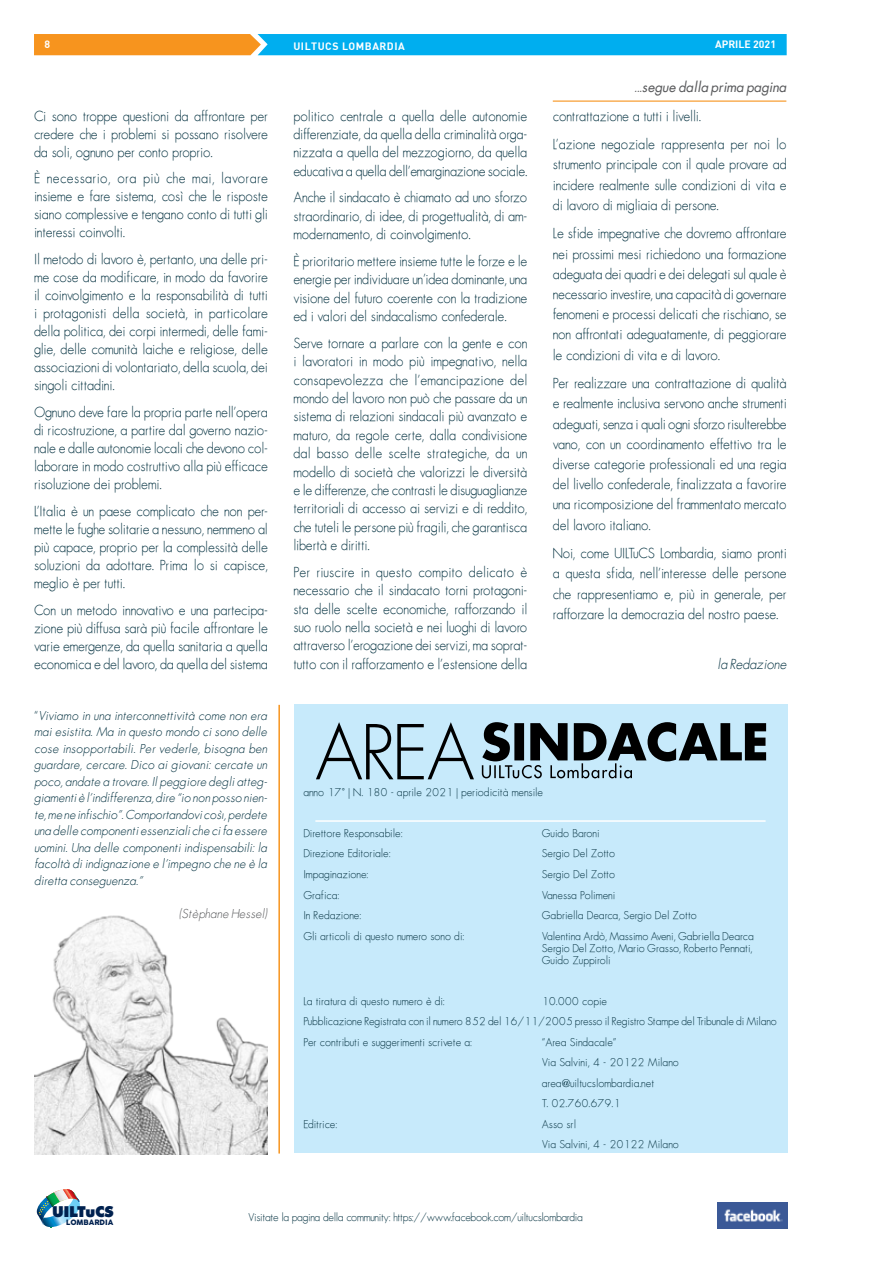
<style>
.page{position:relative;width:893px;height:1263px;background:#fff}
.page>*{position:absolute;margin:0;border:0;box-sizing:border-box;transform-origin:0 0}
.t1{font:900 15.15px "Futura BT";letter-spacing:-.025em;color:#00214f}
.t2{font:13.5px/18px "Futura ICG Light";letter-spacing:-.01em;color:#063342;text-align:justify;scale:.96 1}
.t3{font:italic 13.5px "Futura ICG Book";letter-spacing:-.005em;color:#58595b}
.t4{font:italic 13.5px "Futura ICG Light";letter-spacing:-.01em;color:#063342;scale:.96 1}
.t5{font:italic 12px/16.5px "Futura ICG Light";color:#063342;text-align:justify}
.t6{font:italic 12px "Futura ICG Light";color:#58595b}
.t7{font:10.5px/20.5px "Futura ICG Light";color:#063342}
.t8{font:10.5px "Futura ICG Light";letter-spacing:-.025em;color:#063342}
.t9{font:10.5px "DIN Bold";letter-spacing:.05em;color:#fff}
.t10{font:10.5px "DIN Bold";color:#fff}
.t11{font:7.35px "COCOGOOSE";color:#00214f}
.s1{font-style:normal}
</style>
<div class="page">
<svg style="left:34px;top:34px;width:753px;height:21px;background:#4ba7b1"></svg>
<img style="left:34px;top:915px;width:234px;height:239px">
<img style="left:718px;top:1203px;width:69px;height:26px">
<div style="left:294px;top:704px;width:493px;height:449px;background:#c7eafb"></div>
<svg style="left:482px;top:722px;width:284px;height:56px"></svg>
<svg style="left:316px;top:722px;width:158px;height:57px"></svg>
<hr style="left:315px;top:820px;width:451px;height:2px;background:#fff">
<hr style="left:278px;top:705px;width:2px;height:448px;background:#f7941e">
<svg style="left:37px;top:1189px;width:43px;height:38px"></svg>
<hr style="left:553px;top:101px;width:233px;height:1px;background:#f7941e">
<p class="t9" style="left:45px;top:38px;width:7px">8</p>
<p class="t9" style="left:293px;top:39px;width:113px">UILTUCS LOMBARDIA</p>
<p class="t10" style="left:715px;top:38px;width:62px">APRILE 2021</p>
<p class="t2" style="left:34px;top:106px;width:245px">Ci sono troppe questioni da affrontare per credere che i problemi si possano risolvere da soli, ognuno per conto proprio.</p>
<p class="t2" style="left:34px;top:169px;width:245px">È necessario, ora più che mai, lavorare insieme e fare sistema, così che le risposte siano complessive e tengano conto di tutti gli interessi coinvolti.</p>
<p class="t2" style="left:34px;top:250px;width:245px">Il metodo di lavoro è, pertanto, una delle pri&shy;me cose da modificare, in modo da favorire il coinvolgimento e la responsabilità di tutti i protagonisti della società, in particolare della politica, dei corpi intermedi, delle fami&shy;glie, delle comunità laiche e religiose, delle associazioni di volontariato, della scuola, dei singoli cittadini.</p>
<p class="t2" style="left:34px;top:403px;width:245px">Ognuno deve fare la propria parte nell’opera di ricostruzione, a partire dal governo nazio&shy;nale e dalle autonomie locali che devono col&shy;laborare in modo costruttivo alla più efficace risoluzione dei problemi.</p>
<p class="t2" style="left:34px;top:502px;width:245px">L’Italia è un paese complicato che non per&shy;mette le fughe solitarie a nessuno, nemmeno al più capace, proprio per la complessità delle soluzioni da adottare. Prima lo si capisce, meglio è per tutti.</p>
<p class="t2" style="left:34px;top:600px;width:245px">Con un metodo innovativo e una partecipa&shy;zione più diffusa sarà più facile affrontare le varie emergenze, da quella sanitaria a quella economica e del lavoro, da quella del sistema</p>
<p class="t5" style="left:34px;top:707px;width:235px"><span class="s1">“</span>Viviamo in una interconnettività come non era mai esistita. Ma in questo mondo ci sono delle cose insopportabili. Per vederle, bisogna ben guardare, cercare. Dico ai giovani: cercate un poco, andate a trovare. Il peggiore degli atteg&shy;giamenti è l’indifferenza, dire “io non posso nien&shy;te, me ne infischio”. Comportandovi così, perdete una delle componenti essenziali che ci fa essere uomini. Una delle componenti indispensabili: la facoltà di indignazione e l’impegno che ne è la diretta conseguenza.”</p>
<p class="t6" style="left:179px;top:906px;width:90px">(Stèphane Hessel)</p>
<p class="t2" style="left:293px;top:106px;width:245px">politico centrale a quella delle autonomie differenziate, da quella della criminalità orga&shy;nizzata a quella del mezzogiorno, da quella educativa a quella dell’emarginazione sociale.</p>
<p class="t2" style="left:293px;top:188px;width:245px">Anche il sindacato è chiamato ad uno sforzo straordinario, di idee, di progettualità, di am&shy;modernamento, di coinvolgimento.</p>
<p class="t2" style="left:293px;top:252px;width:245px">È prioritario mettere insieme tutte le forze e le energie per individuare un’idea dominante, una visione del futuro coerente con la tradizione ed i valori del sindacalismo confederale.</p>
<p class="t2" style="left:293px;top:334px;width:245px">Serve tornare a parlare con la gente e con i lavoratori in modo più impegnativo, nella consapevolezza che l’emancipazione del mondo del lavoro non può che passare da un sistema di relazioni sindacali più avanzato e maturo, da regole certe, dalla condivisione dal basso delle scelte strategiche, da un modello di società che valorizzi le diversità e le differenze, che contrasti le disuguaglianze territoriali di accesso ai servizi e di reddito, che tuteli le persone più fragili, che garantisca libertà e diritti.</p>
<p class="t2" style="left:293px;top:562px;width:245px;line-height:18.5px">Per riuscire in questo compito delicato è necessario che il sindacato torni protagoni&shy;sta delle scelte economiche, rafforzando il suo ruolo nella società e nei luoghi di lavoro attraverso l’erogazione dei servizi, ma soprat&shy;tutto con il rafforzamento e l’estensione della</p>
<p class="t3" style="left:635px;top:78px;width:153px">...segue dalla prima pagina</p>
<p class="t2" style="left:553px;top:101px;width:245px;line-height:28.7px">contrattazione a tutti i livelli.<br>L’azione negoziale rappresenta per noi lo</p>
<p class="t2" style="left:553px;top:154px;width:245px;line-height:20.2px">strumento principale con il quale provare ad incidere realmente sulle condizioni di vita e di lavoro di migliaia di persone.</p>
<p class="t2" style="left:553px;top:223px;width:245px;line-height:20.2px">Le sfide impegnative che dovremo affrontare nei prossimi mesi richiedono una formazione adeguata dei quadri e dei delegati sul quale è necessario investire, una capacità di governare fenomeni e processi delicati che rischiano, se non affrontati adeguatamente, di peggiorare le condizioni di vita e di lavoro.</p>
<p class="t2" style="left:553px;top:373px;width:245px;line-height:20.2px">Per realizzare una contrattazione di qualità e realmente inclusiva servono anche strumenti adeguati, senza i quali ogni sforzo risulterebbe vano, con un coordinamento effettivo tra le diverse categorie professionali ed una regia del livello confederale, finalizzata a favorire una ricomposizione del frammentato mercato del lavoro italiano.</p>
<p class="t2" style="left:553px;top:543px;width:245px;line-height:20.2px">Noi, come UILTuCS Lombardia, siamo pronti a questa sfida, nell’interesse delle persone che rappresentiamo e, più in generale, per rafforzare la democrazia del nostro paese.</p>
<p class="t4" style="left:718px;top:655px;width:73px">la Redazione</p>
<p class="t7" style="left:303px;top:782px;width:241px">anno 17° | N. 180 - aprile 2021 | periodicità mensile</p>
<p class="t7" style="left:303px;top:823px;width:101px">Direttore Responsabile:</p>
<p class="t7" style="left:542px;top:823px;width:59px">Guido Baroni</p>
<p class="t7" style="left:303px;top:843px;width:89px">Direzione Editoriale:</p>
<p class="t7" style="left:542px;top:843px;width:75px">Sergio Del Zotto</p>
<p class="t7" style="left:303px;top:864px;width:67px">Impaginazione:</p>
<p class="t7" style="left:542px;top:864px;width:75px">Sergio Del Zotto</p>
<p class="t7" style="left:303px;top:884px;width:38px">Grafica:</p>
<p class="t7" style="left:542px;top:884px;width:75px">Vanessa Polimeni</p>
<p class="t7" style="left:303px;top:905px;width:60px">In Redazione:</p>
<p class="t7" style="left:542px;top:905px;width:157px">Gabriella Dearca, Sergio Del Zotto</p>
<p class="t7" style="left:303px;top:925px;width:162px">Gli articoli di questo numero sono di:</p>
<p class="t7" style="left:542px;top:929px;width:213px;line-height:12px;text-align:justify">Valentina Ardò, Massimo Aveni, Gabriella Dearca Sergio Del Zotto, Mario Grasso, Roberto Pennati, Guido Zuppiroli</p>
<p class="t7" style="left:303px;top:990px;width:143px">La tiratura di questo numero è di:</p>
<p class="t7" style="left:303px;top:990px;width:475px;text-indent:238px">10.000 copie<br>Pubblicazione Registrata con il numero 852 del 16/11/2005 presso il Registro Stampe del Tribunale di Milano<br>Per contributi e suggerimenti scrivete a:</p>
<p class="t7" style="left:542px;top:1031px;width:139px">“Area Sindacale”<br>Via Salvini, 4 - 20122 Milano area@uiltucslombardia.net<br>T. 02.760.679.1</p>
<p class="t7" style="left:303px;top:1113px;width:36px">Editrice:</p>
<p class="t7" style="left:542px;top:1113px;width:139px">Asso srl<br>Via Salvini, 4 - 20122 Milano</p>
<p class="t1" style="left:52px;top:1202px;width:63px">UILTuCS</p>
<p class="t11" style="left:66px;top:1216px;width:49px">LOMBARDIA</p>
<p class="t8" style="left:248px;top:1210px;width:336px">Visitate la pagina della community: https://www.facebook.com/uiltucslombardia</p>
</div>
